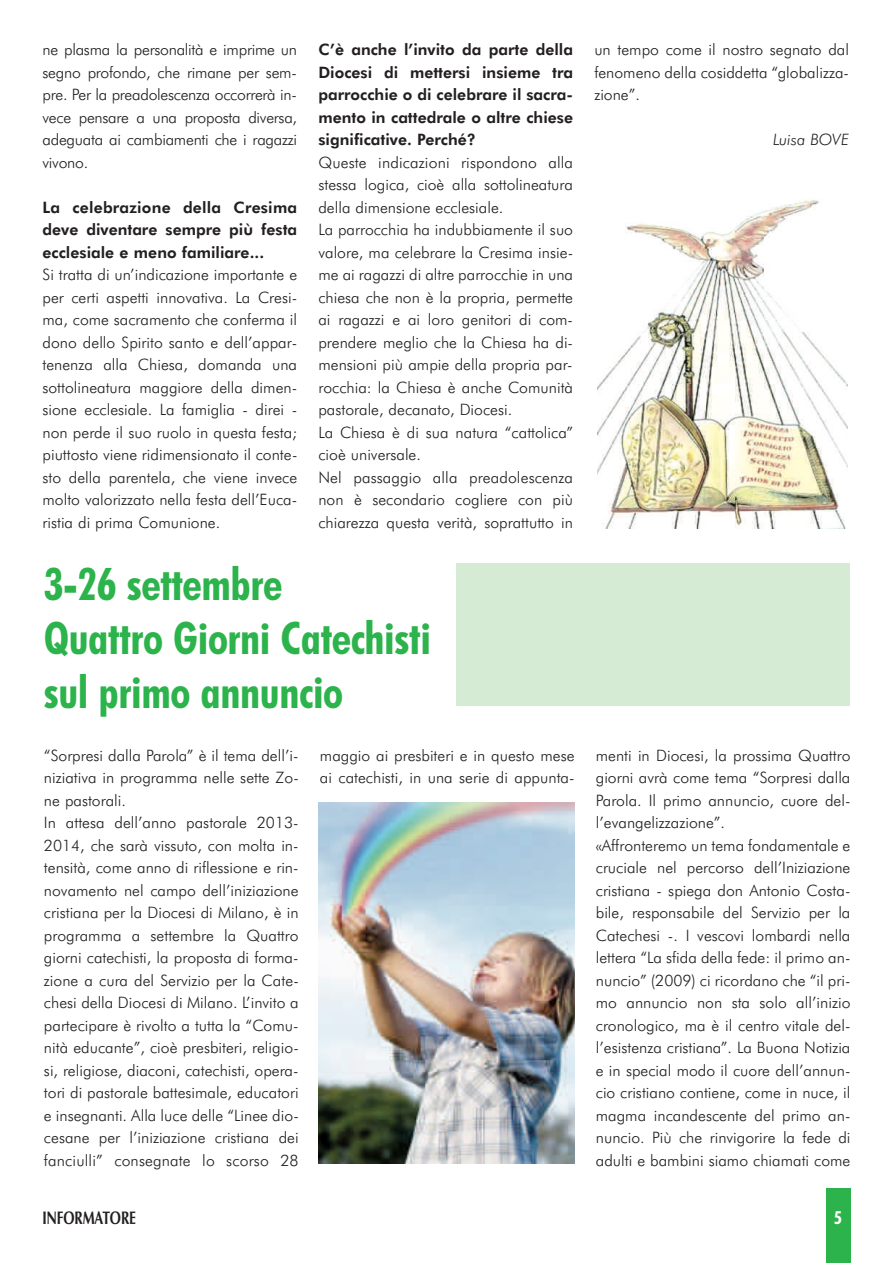
<style>
.page{position:relative;width:893px;height:1263px;background:#fff}
.page>*{position:absolute;margin:0;border:0;box-sizing:border-box;transform-origin:0 0}
.t1{font:700 condensed 45px/54px "Futura BT";letter-spacing:-.01em;color:#2cb34b}
.t2{font:700 18.15px "Zapf Humanist 601 BT";color:#231f20;scale:.74 1}
.t3{font:700 condensed 18px "Futura BT";color:#fff}
.t4{font:300 15.75px/22.5px "Futura BT";color:#231f20}
.t5{font:800 15.75px/22.5px "Futura BT";color:#231f20;text-align:justify}
.t6{font:italic 300 15.75px "Futura BT";color:#231f20}
</style>
<div class="page">
<div style="left:826px;top:1188px;width:24px;height:75px;background:#2cb34b"></div>
<div style="left:456px;top:563px;width:394px;height:142px;background:#d6ebd4"></div>
<img style="left:319px;top:803px;width:255px;height:361px">
<img style="left:597px;top:200px;width:250px;height:329px">
<p class="t4" style="left:43px;top:38px;width:256px;text-align:justify">ne plasma la personalità e imprime un segno profondo, che rimane per sem&shy;pre. Per la preadolescenza occorrerà in&shy;vece pensare a una proposta diversa, adeguata ai cambiamenti che i ragazzi vivono.</p>
<p class="t5" style="left:43px;top:196px;width:256px">La celebrazione della Cresima deve diventare sempre più festa ecclesiale e meno familiare...</p>
<p class="t4" style="left:43px;top:263px;width:256px;text-align:justify">Si tratta di un’indicazione importante e per certi aspetti innovativa. La Cresi&shy;ma, come sacramento che conferma il dono dello Spirito santo e dell’appar&shy;tenenza alla Chiesa, domanda una sottolineatura maggiore della dimen&shy;sione ecclesiale. La famiglia - direi - non perde il suo ruolo in questa festa; piuttosto viene ridimensionato il conte&shy;sto della parentela, che viene invece molto valorizzato nella festa dell’Euca&shy;ristia di prima Comunione.</p>
<p class="t5" style="left:318px;top:38px;width:256px">C’è anche l’invito da parte della Diocesi di mettersi insieme tra parrocchie o di celebrare il sacra&shy;mento in cattedrale o altre chiese significative. Perché?</p>
<p class="t4" style="left:318px;top:151px;width:256px">Queste indicazioni rispondono alla stessa logica, cioè alla sottolineatura della dimensione ecclesiale.<br>La parrocchia ha indubbiamente il suo valore, ma celebrare la Cresima insie&shy;me ai ragazzi di altre parrocchie in una chiesa che non è la propria, permette ai ragazzi e ai loro genitori di com&shy;prendere meglio che la Chiesa ha di&shy;mensioni più ampie della propria par&shy;rocchia: la Chiesa è anche Comunità pastorale, decanato, Diocesi.<br>La Chiesa è di sua natura “cattolica” cioè universale.<br>Nel passaggio alla preadolescenza non è secondario cogliere con più chiarezza questa verità, soprattutto in</p>
<p class="t4" style="left:594px;top:38px;width:256px;text-align:justify">un tempo come il nostro segnato dal fenomeno della cosiddetta “globalizza&shy;zione”.</p>
<p class="t6" style="left:773px;top:130px;width:77px">Luisa BOVE</p>
<h1 class="t1" style="left:44px;top:557px;width:389px">3-26 settembre<br>Quattro Giorni Catechisti sul primo annuncio</h1>
<p class="t4" style="left:44px;top:743px;width:256px">“Sorpresi dalla Parola” è il tema dell’i&shy;niziativa in programma nelle sette Zo&shy;ne pastorali.<br>In attesa dell’anno pastorale 2013- 2014, che sarà vissuto, con molta in&shy;tensità, come anno di riflessione e rin&shy;novamento nel campo dell’iniziazione cristiana per la Diocesi di Milano, è in programma a settembre la Quattro giorni catechisti, la proposta di forma&shy;zione a cura del Servizio per la Cate&shy;chesi della Diocesi di Milano. L’invito a partecipare è rivolto a tutta la “Comu&shy;nità educante”, cioè presbiteri, religio&shy;si, religiose, diaconi, catechisti, opera&shy;tori di pastorale battesimale, educatori e insegnanti. Alla luce delle “Linee dio&shy;cesane per l’iniziazione cristiana dei fanciulli” consegnate lo scorso 28</p>
<p class="t4" style="left:320px;top:743px;width:256px">maggio ai presbiteri e in questo mese ai catechisti, in una serie di appunta-</p>
<p class="t4" style="left:596px;top:743px;width:256px">menti in Diocesi, la prossima Quattro giorni avrà come tema “Sorpresi dalla Parola. Il primo annuncio, cuore del&shy;l’evangelizzazione”.<br>«Affronteremo un tema fondamentale e cruciale nel percorso dell’Iniziazione cristiana - spiega don Antonio Costa&shy;bile, responsabile del Servizio per la Catechesi -. I vescovi lombardi nella lettera “La sfida della fede: il primo an&shy;nuncio” (2009) ci ricordano che “il pri&shy;mo annuncio non sta solo all’inizio cronologico, ma è il centro vitale del&shy;l’esistenza cristiana”. La Buona Notizia e in special modo il cuore dell’annun&shy;cio cristiano contiene, come in nuce, il magma incandescente del primo an&shy;nuncio. Più che rinvigorire la fede di adulti e bambini siamo chiamati come</p>
<p class="t2" style="left:42px;top:1206px;width:128px">INFORMATORE</p>
<p class="t3" style="left:834px;top:1206px;width:9px">5</p>
</div>
